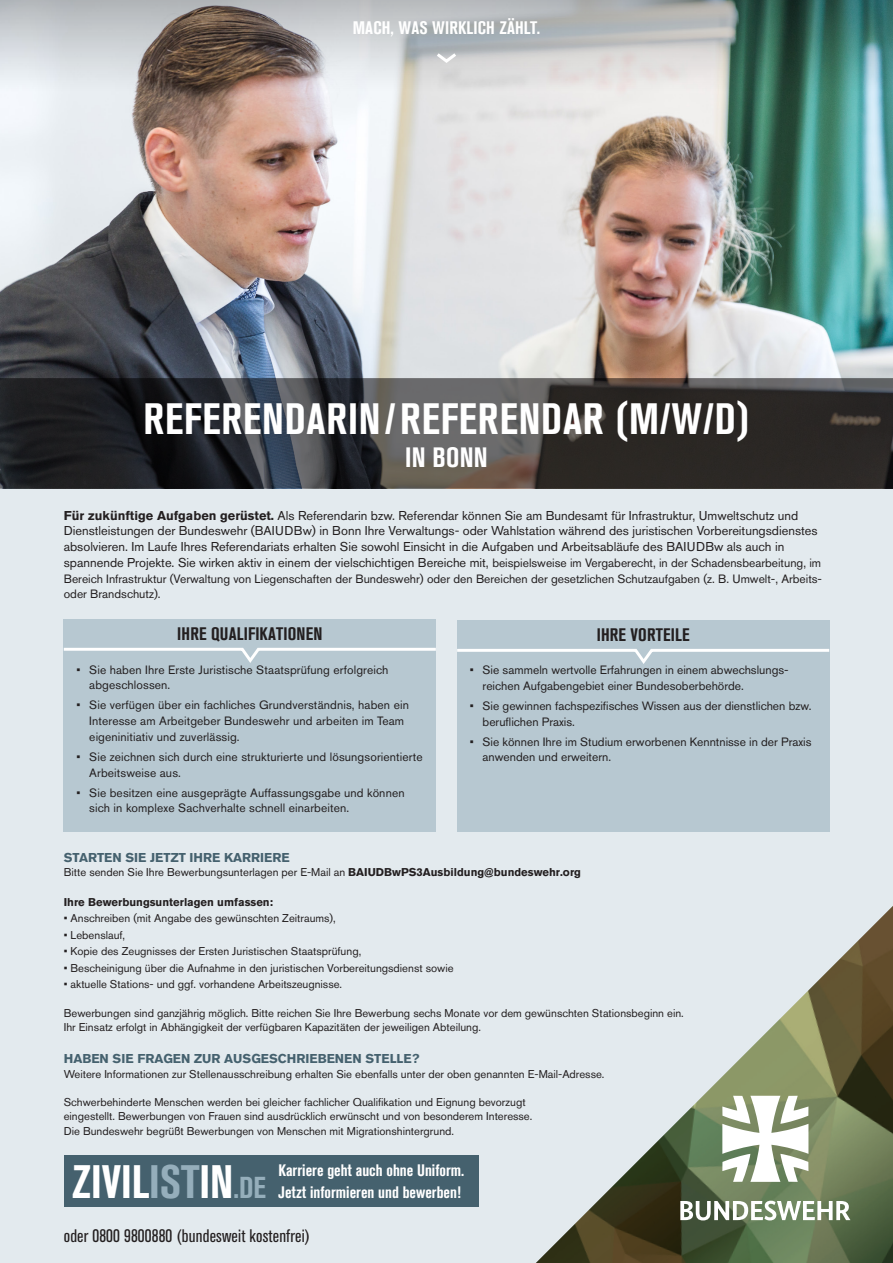
<style>
.page{position:relative;width:893px;height:1263px;background:#e3eaee}
.page>*{position:absolute;margin:0;border:0;box-sizing:border-box;transform-origin:0 0}
.t1{font:700 condensed 46.5px "Akzidenz Grotesk BQ";color:#fff}
.t2{font:700 condensed 43.5px "Akzidenz Grotesk BQ";letter-spacing:.02em;color:#fff}
.t3{font:700 condensed 27.75px "Akzidenz Grotesk BQ";letter-spacing:.01em;color:#fff}
.t4{font:condensed 18px "Akzidenz Grotesk BQ";letter-spacing:.01em;color:#231f20}
.t5{font:700 condensed 18px "Akzidenz Grotesk BQ";letter-spacing:.01em;color:#231f20}
.t6{font:700 condensed 18px "Akzidenz Grotesk BQ";letter-spacing:.01em;color:#fff}
.t7{font:700 condensed 16.5px/21.9px "Akzidenz Grotesk BQ";color:#fff}
.t8{font:12.75px/15.8px "Akzidenz Grotesk BQ";color:#231f20}
.t9{font:700 12.75px "Akzidenz Grotesk BQ";color:#45616e}
.t10{font:12px/15.8px "Akzidenz Grotesk BQ";color:#231f20}
.t11{font:11.25px/14.2px "Akzidenz Grotesk BQ";color:#231f20}
.t12{font:700 11.25px "Akzidenz Grotesk BQ";color:#231f20}
.s1{font-weight:700}
.s2{font-size:12px}
.s3{color:#95aebb}
.s4{font-size:30px;color:#95aebb}
</style>
<div class="page">
<img style="left:0;top:119px;width:893px;height:259px">
<img style="left:0;top:0;width:893px;height:119px">
<img style="left:536px;top:906px;width:357px;height:357px">
<div style="left:64px;top:1156px;width:414px;height:51px;background:#45616e"></div>
<svg style="left:433px;top:50px;width:26px;height:15px"></svg>
<svg style="left:680px;top:1201px;width:170px;height:19px;background:#afb9a8"></svg>
<svg style="left:722px;top:1096px;width:86px;height:86px;background:#cdd3c4"></svg>
<svg style="left:0;top:378px;width:893px;height:111px;background:#363536"></svg>
<div style="left:64px;top:619px;width:372px;height:213px;background:#b7c8d1"></div>
<div style="left:457px;top:621px;width:372px;height:211px;background:#b7c8d1"></div>
<svg style="left:63px;top:646px;width:373px;height:19px"></svg>
<svg style="left:457px;top:647px;width:373px;height:19px"></svg>
<h3 class="t6" style="left:353px;top:17px;width:189px">MACH, WAS WIRKLICH ZÄHLT.</h3>
<h2 class="t2" style="left:144px;top:394px;width:607px">REFERENDARIN / REFERENDAR (M/W/D)</h2>
<h3 class="t3" style="left:405px;top:442px;width:84px">IN BONN</h3>
<p class="t8" style="left:64px;top:507px;width:759px"><span class="s1">Für zukünftige Aufgaben gerüstet.</span> Als Referendarin bzw. Referendar können Sie am Bundesamt für Infrastruktur, Umweltschutz und Dienstleistungen der Bundeswehr (BAIUDBw) in Bonn Ihre Verwaltungs- oder Wahlstation während des juristischen Vorbereitungsdienstes absolvieren. Im Laufe Ihres Referendariats erhalten Sie sowohl Einsicht in die Aufgaben und Arbeitsabläufe des BAIUDBw als auch in spannende Projekte. Sie wirken aktiv in einem der vielschichtigen Bereiche mit, <span class="s2">beispielsweise im Vergaberecht, in der Schadensbearbeitung, im</span></p>
<p class="t10" style="left:64px;top:570px;width:760px">Bereich Infrastruktur (Verwaltung von Liegenschaften der Bundeswehr) oder den Bereichen der gesetzlichen Schutzaufgaben (z. B. Umwelt-, Arbeits&shy;oder Brandschutz).</p>
<h3 class="t5" style="left:177px;top:623px;width:147px">IHRE QUALIFIKATIONEN</h3>
<p class="t10" style="left:89px;top:661px;width:301px;text-indent:-13px">• Sie haben Ihre Erste Juristische Staatsprüfung erfolgreich abgeschlossen.</p>
<p class="t10" style="left:89px;top:697px;width:321px;text-indent:-13px">• Sie verfügen über ein fachliches Grundverständnis, haben ein<br>Interesse am Arbeitgeber Bundeswehr und arbeiten im Team eigeninitiativ und zuverlässig.</p>
<p class="t10" style="left:89px;top:749px;width:335px;text-indent:-13px">• Sie zeichnen sich durch eine strukturierte und lösungsorientierte<br>Arbeitsweise aus.</p>
<p class="t10" style="left:89px;top:784px;width:317px;text-indent:-13px">• Sie besitzen eine ausgeprägte Auffassungsgabe und können sich in komplexe Sachverhalte schnell einarbeiten.</p>
<h3 class="t5" style="left:597px;top:624px;width:94px">IHRE VORTEILE</h3>
<p class="t10" style="left:483px;top:662px;width:307px;text-indent:-13px">• Sie sammeln wertvolle Erfahrungen in einem abwechslungs&shy;reichen Aufgabengebiet einer Bundesoberbehörde.</p>
<p class="t10" style="left:483px;top:698px;width:330px;text-indent:-13px">• Sie gewinnen fachspezifisches Wissen aus der dienstlichen bzw. beruflichen Praxis.</p>
<p class="t10" style="left:483px;top:733px;width:330px;text-indent:-13px">• Sie können Ihre im Studium erworbenen Kenntnisse in der Praxis anwenden und erweitern.</p>
<p class="t9" style="left:64px;top:850px;width:227px">STARTEN SIE JETZT IHRE KARRIERE</p>
<p class="t11" style="left:64px;top:865px;width:519px">Bitte senden Sie Ihre Bewerbungsunterlagen per E-Mail an <span class="s1">BAIUDBwPS3Ausbildung@bundeswehr.org</span></p>
<p class="t12" style="left:64px;top:895px;width:211px">Ihre Bewerbungsunterlagen umfassen:</p>
<p class="t11" style="left:64px;top:911px;width:274px">• Anschreiben (mit Angabe des gewünschten Zeitraums),</p>
<p class="t11" style="left:64px;top:928px;width:63px">• Lebenslauf,</p>
<p class="t11" style="left:64px;top:944px;width:299px">• Kopie des Zeugnisses der Ersten Juristischen Staatsprüfung,</p>
<p class="t11" style="left:64px;top:961px;width:391px">• Bescheinigung über die Aufnahme in den juristischen Vorbereitungsdienst sowie</p>
<p class="t11" style="left:64px;top:977px;width:280px">• aktuelle Stations- und ggf. vorhandene Arbeitszeugnisse.</p>
<p class="t11" style="left:64px;top:1006px;width:622px">Bewerbungen sind ganzjährig möglich. Bitte reichen Sie Ihre Bewerbung sechs Monate vor dem gewünschten Stationsbeginn ein.<br>Ihr Einsatz erfolgt in Abhängigkeit der verfügbaren Kapazitäten der jeweiligen Abteilung.</p>
<p class="t9" style="left:64px;top:1051px;width:357px">HABEN SIE FRAGEN ZUR AUSGESCHRIEBENEN STELLE?</p>
<p class="t11" style="left:64px;top:1066px;width:542px">Weitere Informationen zur Stellenausschreibung erhalten Sie ebenfalls unter der oben genannten E-Mail-Adresse.</p>
<p class="t11" style="left:64px;top:1095px;width:470px">Schwerbehinderte Menschen werden bei gleicher fachlicher Qualifikation und Eignung bevorzugt eingestellt. Bewerbungen von Frauen sind ausdrücklich erwünscht und von besonderem Interesse.<br>Die Bundeswehr begrüßt Bewerbungen von Menschen mit Migrationshintergrund.</p>
<h1 class="t1" style="left:72px;top:1155px;width:196px">ZIVIL<span class="s3">IST</span>IN<span class="s4">.DE</span></h1>
<h3 class="t7" style="left:279px;top:1159px;width:187px">Karriere geht auch ohne Uniform.<br>Jetzt informieren und bewerben!</h3>
<h3 class="t4" style="left:64px;top:1225px;width:248px">oder 0800 9800880 (bundesweit kostenfrei)</h3>
</div>
